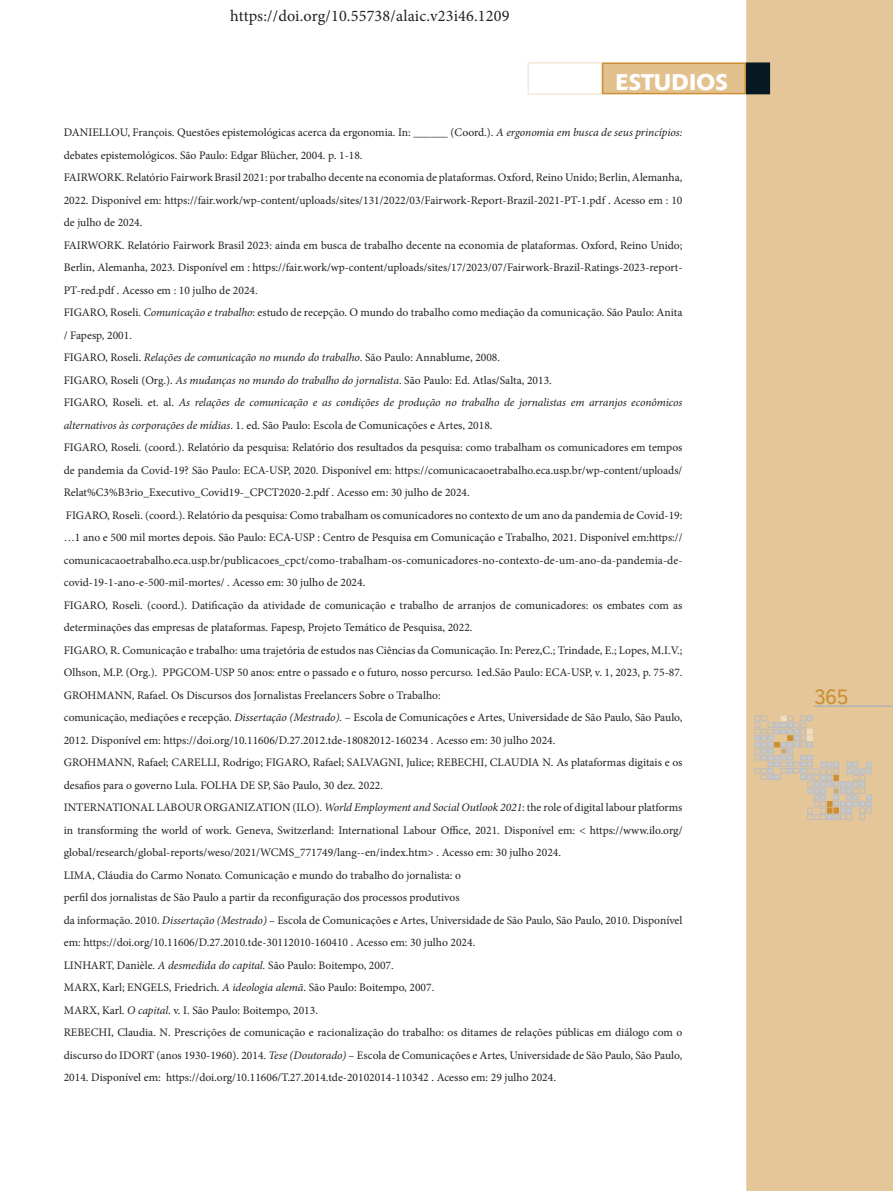
<style>
.page{position:relative;width:893px;height:1191px;background:#fff}
.page>*{position:absolute;margin:0;border:0;box-sizing:border-box;transform-origin:0 0}
.t1{font:500 22.5px "Delta";letter-spacing:.02em;color:#fff}
.t2{font:21px "Istok Web";color:#cb9033}
.t3{font:16.2px "Minion Pro";letter-spacing:.01em;color:#231f20}
.t4{font:11.55px/22.5px "Minion Pro";color:#231f20}
.s1{font-style:italic}
</style>
<div class="page">
<div style="left:746px;top:0;width:147px;height:1191px;background:#e5c698"></div>
<div style="left:602px;top:62px;width:144px;height:32px;background:#e3c18f;border:2px solid #cb9033"></div>
<div style="left:746px;top:62px;width:24px;height:32px;background:#071822"></div>
<div style="left:528px;top:62px;width:74px;height:33px;border:1px solid #f2e3cd"></div>
<svg style="left:755px;top:716px;width:116px;height:103px;background:#d8c3a3"></svg>
<hr style="left:814px;top:706px;width:79px;height:1px;background:#b2b3b7">
<h3 class="t3" style="left:230px;top:5px;width:281px">https://doi.org/10.55738/alaic.v23i46.1209</h3>
<h1 class="t1" style="left:616px;top:69px;width:114px">ESTUDIOS</h1>
<p class="t4" style="left:64px;top:121px;width:620px">DANIELLOU, François. Questões epistemológicas acerca da ergonomia. In: ______ (Coord.). <span class="s1">A ergonomia em busca de seus princípios: </span>debates epistemológicos. São Paulo: Edgar Blücher, 2004. p. 1-18.<br>FAIRWORK. Relatório Fairwork Brasil 2021: por trabalho decente na economia de plataformas. Oxford, Reino Unido; Berlin, Alemanha, 2022. Disponível em: https://fair.work/wp-content/uploads/sites/131/2022/03/Fairwork-Report-Brazil-2021-PT-1.pdf . Acesso em : 10 de julho de 2024.<br>FAIRWORK. Relatório Fairwork Brasil 2023: ainda em busca de trabalho decente na economia de plataformas. Oxford, Reino Unido; Berlin, Alemanha, 2023. Disponível em : https://fair.work/wp-content/uploads/sites/17/2023/07/Fairwork-Brazil-Ratings-2023-report-PT-red.pdf . Acesso em : 10 julho de 2024.<br>FIGARO, Roseli. <span class="s1">Comunicação e trabalho</span>: estudo de recepção. O mundo do trabalho como mediação da comunicação. São Paulo: Anita / Fapesp, 2001.<br>FIGARO, Roseli. <span class="s1">Relações de comunicação no mundo do trabalho</span>. São Paulo: Annablume, 2008.<br>FIGARO, Roseli (Org.). <span class="s1">As mudanças no mundo do trabalho do jornalista</span>. São Paulo: Ed. Atlas/Salta, 2013.<br>FIGARO, Roseli. et. al. <span class="s1">As relações de comunicação e as condições de produção no trabalho de jornalistas em arranjos econômicos alternativos às corporações de mídias</span>. 1. ed. São Paulo: Escola de Comunicações e Artes, 2018.<br>FIGARO, Roseli. (coord.). Relatório da pesquisa: Relatório dos resultados da pesquisa: como trabalham os comunicadores em tempos de pandemia da Covid-19? São Paulo: ECA-USP, 2020. Disponível em: https://comunicacaoetrabalho.eca.usp.br/wp-content/uploads/ Relat%C3%B3rio_Executivo_Covid19-_CPCT2020-2.pdf . Acesso em: 30 julho de 2024.<br>FIGARO, Roseli. (coord.). Relatório da pesquisa: Como trabalham os comunicadores no contexto de um ano da pandemia de Covid-19: …1 ano e 500 mil mortes depois. São Paulo: ECA-USP : Centro de Pesquisa em Comunicação e Trabalho, 2021. Disponível em:https:// comunicacaoetrabalho.eca.usp.br/publicacoes_cpct/como-trabalham-os-comunicadores-no-contexto-de-um-ano-da-pandemia-de&shy;covid-19-1-ano-e-500-mil-mortes/ . Acesso em: 30 julho de 2024.<br>FIGARO, Roseli. (coord.). Datificação da atividade de comunicação e trabalho de arranjos de comunicadores: os embates com as determinações das empresas de plataformas. Fapesp, Projeto Temático de Pesquisa, 2022.<br>FIGARO, R. Comunicação e trabalho: uma trajetória de estudos nas Ciências da Comunicação. In: Perez,C.; Trindade, E.; Lopes, M.I.V.; Olhson, M.P. (Org.). PPGCOM-USP 50 anos: entre o passado e o futuro, nosso percurso. 1ed.São Paulo: ECA-USP, v. 1, 2023, p. 75-87.<br>GROHMANN, Rafael. Os Discursos dos Jornalistas Freelancers Sobre o Trabalho:<br>comunicação, mediações e recepção. <span class="s1">Dissertação (Mestrado).</span> – Escola de Comunicaçõ es e Artes, Universidade de São Paulo, São Paulo, 2012. Disponível em: https://doi.org/10.11606/D.27.2012.tde-18082012-160234 . Acesso em: 30 julho 2024.<br>GROHMANN, Rafael; CARELLI, Rodrigo; FIGARO, Rafael; SALVAGNI, Julice; REBECHI, CLAUDIA N. As plataformas digitais e os desafios para o governo Lula. FOLHA DE SP, São Paulo, 30 dez. 2022.<br>INTERNATIONAL LABOUR ORGANIZATION (ILO). <span class="s1">World Employment and Social Outlook 2021</span>: the role of digital labour platforms in transforming the world of work. Geneva, Switzerland: International Labour Office, 2021. Disponível em: &lt; https://www.ilo.org/ global/research/global-reports/weso/2021/WCMS_771749/lang--en/index.htm&gt; . Acesso em: 30 julho 2024.<br>LIMA, Cláudia do Carmo Nonato. Comunicação e mundo do trabalho do jornalista: o<br>perfil dos jornalistas de São Paulo a partir da reconfiguração dos processos produtivos<br>da informação. 2010. <span class="s1">Dissertação (Mestrado)</span> – Escola de Comunicaçõ es e Artes, Universidade de São Paulo, São Paulo, 2010. Disponível em: https://doi.org/10.11606/D.27.2010.tde-30112010-160410 . Acesso em: 30 julho 2024.<br>LINHART, Danièle. <span class="s1">A desmedida do capital.</span> São Paulo: Boitempo, 2007.<br>MARX, Karl; ENGELS, Friedrich. <span class="s1">A ideologia alemã</span> . São Paulo: Boitempo, 2007.<br>MARX, Karl. <span class="s1">O capital</span>. v. I. São Paulo: Boitempo, 2013.<br>REBECHI, Claudia. N. Prescriçõ es de comunicação e racionalização do trabalho: os ditames de relaçõ es públicas em diálogo com o discurso do IDORT (anos 1930-1960). 2014. <span class="s1">Tese (Doutorado)</span> – Escola de Comunicações e Artes, Universidade de São Paulo, São Paulo, 2014. Disponível em: https://doi.org/10.11606/T.27.2014.tde-20102014-110342 . Acesso em: 29 julho 2024.</p>
<h2 class="t2" style="left:814px;top:685px;width:36px">365</h2>
</div>
